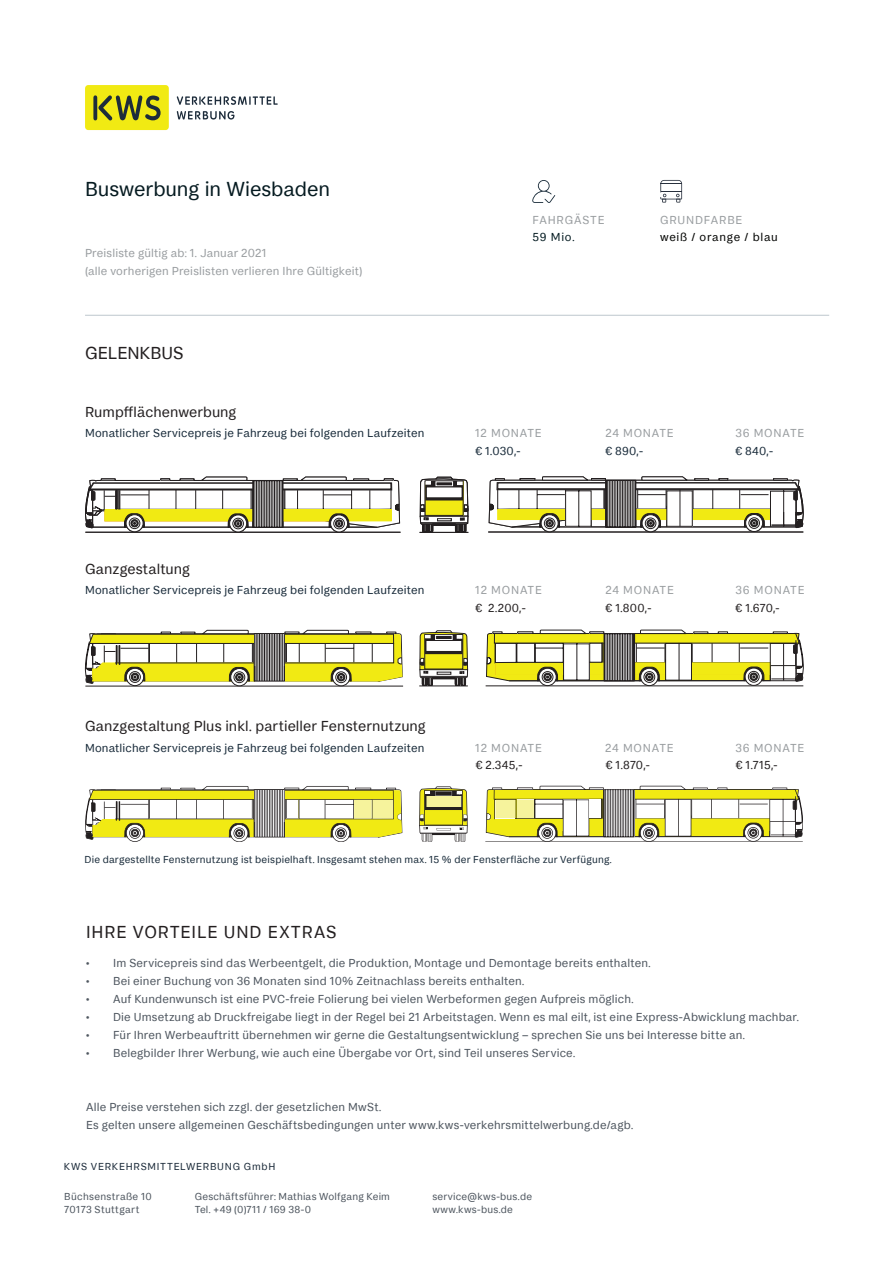
<style>
.page{position:relative;width:893px;height:1263px;background:#fff}
.page>*{position:absolute;margin:0;border:0;box-sizing:border-box;transform-origin:0 0}
.t1{font:21px "FS Koopman";letter-spacing:-.005em;color:#061b21}
.t2{font:18px "FS Koopman";letter-spacing:.045em;color:#231f20}
.t3{font:18px "FS Koopman";letter-spacing:-.005em;color:#231f20}
.t4{font:15px "FS Koopman";letter-spacing:.005em;color:#231f20}
.t5{font:12px/18px "FS Koopman";letter-spacing:.015em;color:#4f5760}
.t6{font:12px "FS Koopman";letter-spacing:.015em;color:#1a2c3b}
.t7{font:12px "FS Koopman";letter-spacing:.065em;color:#9a9ea1}
.t8{font:12px/18px "FS Koopman";letter-spacing:.015em;color:#9a9ea1}
.t9{font:12px "FS Koopman";letter-spacing:.02em;color:#231f20}
.t10{font:12px "FS Koopman";letter-spacing:.065em;color:#040503}
.t11{font:12px "FS Koopman";color:#051c22}
.t12{font:10.5px/13.5px "FS Koopman";letter-spacing:.02em;color:#4f5760}
.t13{font:10.5px "FS Koopman";letter-spacing:.02em;color:#1a2c3b}
.t14{font:10.5px "FS Koopman";letter-spacing:.07em;color:#1d2c3b}
</style>
<div class="page">
<div style="left:85px;top:85px;width:84px;height:45px;background:#f1ea13;border-radius:3px"></div>
<svg style="left:93px;top:95px;width:68px;height:25px"></svg>
<svg style="left:177px;top:96px;width:101px;height:9px"></svg>
<svg style="left:177px;top:111px;width:57px;height:9px"></svg>
<svg style="left:532px;top:180px;width:23px;height:23px"></svg>
<svg style="left:660px;top:180px;width:22px;height:23px"></svg>
<hr style="left:85px;top:315px;width:744px;height:1px;background:#bec7cd">
<svg style="left:488px;top:476px;width:316px;height:57px"></svg>
<hr style="left:420px;top:532px;width:48px;height:1px;background:#231f20">
<svg style="left:419px;top:476px;width:50px;height:56px"></svg>
<svg style="left:85px;top:476px;width:316px;height:57px"></svg>
<svg style="left:85px;top:630px;width:319px;height:57px"></svg>
<svg style="left:255px;top:634px;width:29px;height:32px"></svg>
<hr style="left:284px;top:634px;width:1px;height:47px;background:#231f20">
<hr style="left:282px;top:634px;width:1px;height:47px;background:#231f20">
<hr style="left:281px;top:634px;width:1px;height:47px;background:#231f20">
<hr style="left:279px;top:634px;width:1px;height:47px;background:#231f20">
<hr style="left:277px;top:634px;width:1px;height:47px;background:#231f20">
<hr style="left:276px;top:634px;width:1px;height:47px;background:#231f20">
<hr style="left:274px;top:634px;width:1px;height:47px;background:#231f20">
<hr style="left:272px;top:634px;width:1px;height:47px;background:#231f20">
<hr style="left:271px;top:634px;width:1px;height:47px;background:#231f20">
<hr style="left:269px;top:634px;width:1px;height:47px;background:#231f20">
<hr style="left:267px;top:634px;width:1px;height:47px;background:#231f20">
<hr style="left:266px;top:634px;width:1px;height:47px;background:#231f20">
<hr style="left:264px;top:634px;width:1px;height:47px;background:#231f20">
<hr style="left:262px;top:634px;width:1px;height:47px;background:#231f20">
<hr style="left:261px;top:634px;width:1px;height:47px;background:#231f20">
<hr style="left:257px;top:634px;width:1px;height:47px;background:#231f20">
<hr style="left:256px;top:634px;width:1px;height:47px;background:#231f20">
<hr style="left:259px;top:634px;width:1px;height:47px;background:#231f20">
<hr style="left:254px;top:634px;width:1px;height:47px;background:#231f20">
<svg style="left:485px;top:629px;width:319px;height:58px"></svg>
<div style="left:590px;top:643px;width:12px;height:19px;background:#fff"></div>
<div style="left:589px;top:643px;width:13px;height:20px;border:1px solid #231f20"></div>
<svg style="left:419px;top:630px;width:49px;height:56px"></svg>
<svg style="left:419px;top:786px;width:49px;height:55px"></svg>
<svg style="left:85px;top:786px;width:317px;height:55px"></svg>
<div style="left:426px;top:797px;width:35px;height:10px;background:#f6f39c"></div>
<svg style="left:485px;top:786px;width:317px;height:55px"></svg>
<div style="left:590px;top:800px;width:11px;height:18px;background:#fff"></div>
<h1 class="t1" style="left:85px;top:176px;width:247px">Buswerbung in Wiesbaden</h1>
<p class="t8" style="left:85px;top:243px;width:279px">Preisliste gültig ab: 1. Januar 2021<br>(alle vorherigen Preislisten verlieren Ihre Gültigkeit)</p>
<p class="t3" style="left:85px;top:343px;width:100px">GELENKBUS</p>
<p class="t4" style="left:85px;top:403px;width:153px">Rumpfflächenwerbung</p>
<p class="t7" style="left:532px;top:213px;width:74px">FAHRGÄSTE</p>
<p class="t11" style="left:532px;top:230px;width:44px">59 Mio.</p>
<p class="t7" style="left:660px;top:213px;width:84px">GRUNDFARBE</p>
<p class="t10" style="left:660px;top:230px;width:119px">weiß / orange / blau</p>
<p class="t6" style="left:85px;top:426px;width:341px">Monatlicher Servicepreis je Fahrzeug bei folgenden Laufzeiten</p>
<p class="t7" style="left:605px;top:426px;width:70px">24 MONATE</p>
<p class="t7" style="left:735px;top:426px;width:70px">36 MONATE</p>
<p class="t7" style="left:475px;top:426px;width:68px">12 MONATE</p>
<p class="t6" style="left:475px;top:444px;width:47px">€ 1.030,-</p>
<p class="t6" style="left:605px;top:444px;width:39px">€ 890,-</p>
<p class="t6" style="left:735px;top:444px;width:39px">€ 840,-</p>
<p class="t4" style="left:85px;top:560px;width:106px">Ganzgestaltung</p>
<p class="t6" style="left:85px;top:583px;width:341px">Monatlicher Servicepreis je Fahrzeug bei folgenden Laufzeiten</p>
<p class="t7" style="left:605px;top:583px;width:70px">24 MONATE</p>
<p class="t7" style="left:736px;top:583px;width:70px">36 MONATE</p>
<p class="t7" style="left:475px;top:583px;width:68px">12 MONATE</p>
<p class="t9" style="left:476px;top:601px;width:52px">€ 2.200,-</p>
<p class="t9" style="left:606px;top:601px;width:47px">€ 1.800,-</p>
<p class="t9" style="left:736px;top:601px;width:46px">€ 1.670,-</p>
<p class="t4" style="left:85px;top:718px;width:342px">Ganzgestaltung Plus inkl. partieller Fensternutzung</p>
<p class="t6" style="left:85px;top:741px;width:341px">Monatlicher Servicepreis je Fahrzeug bei folgenden Laufzeiten</p>
<p class="t7" style="left:605px;top:741px;width:70px">24 MONATE</p>
<p class="t7" style="left:735px;top:741px;width:70px">36 MONATE</p>
<p class="t7" style="left:475px;top:741px;width:68px">12 MONATE</p>
<p class="t9" style="left:476px;top:758px;width:48px">€ 2.345,-</p>
<p class="t9" style="left:606px;top:758px;width:46px">€ 1.870,-</p>
<p class="t9" style="left:736px;top:758px;width:43px">€ 1.715,-</p>
<p class="t13" style="left:85px;top:853px;width:529px">Die dargestellte Fensternutzung ist beispielhaft. Insgesamt stehen max. 15 % der Fensterfläche zur Verfügung.</p>
<h2 class="t2" style="left:86px;top:921px;width:252px">IHRE VORTEILE UND EXTRAS</h2>
<p class="t5" style="left:86px;top:954px;width:566px">• Im Servicepreis sind das Werbeentgelt, die Produktion, Montage und Demontage bereits enthalten.</p>
<p class="t5" style="left:86px;top:972px;width:440px">• Bei einer Buchung von 36 Monaten sind 10% Zeitnachlass bereits enthalten.</p>
<p class="t5" style="left:86px;top:990px;width:549px">• Auf Kundenwunsch ist eine PVC-freie Folierung bei vielen Werbeformen gegen Aufpreis möglich.</p>
<p class="t5" style="left:86px;top:1008px;width:714px">• Die Umsetzung ab Druckfreigabe liegt in der Regel bei 21 Arbeitstagen. Wenn es mal eilt, ist eine Express-Abwicklung machbar.</p>
<p class="t5" style="left:86px;top:1026px;width:660px">• Für Ihren Werbeauftritt übernehmen wir gerne die Gestaltungsentwicklung – sprechen Sie uns bei Interesse bitte an.</p>
<p class="t5" style="left:86px;top:1044px;width:491px">• Belegbilder Ihrer Werbung, wie auch eine Übergabe vor Ort, sind Teil unseres Service.</p>
<p class="t5" style="left:86px;top:1098px;width:549px">Alle Preise verstehen sich zzgl. der gesetzlichen MwSt.<br>Es gelten unsere allgemeinen Geschäftsbedingungen unter www.kws-verkehrsmittelwerbung.de/agb.</p>
<p class="t14" style="left:64px;top:1160px;width:213px">KWS VERKEHRSMITTELWERBUNG GmbH</p>
<p class="t12" style="left:64px;top:1189px;width:89px">Büchsenstraße 10<br>70173 Stuttgart</p>
<p class="t12" style="left:195px;top:1189px;width:197px">Geschäftsführer: Mathias Wolfgang Keim<br>Tel. +49 (0)711 / 169 38-0</p>
<p class="t12" style="left:432px;top:1189px;width:101px">service@kws-bus.de www.kws-bus.de</p>
</div>
